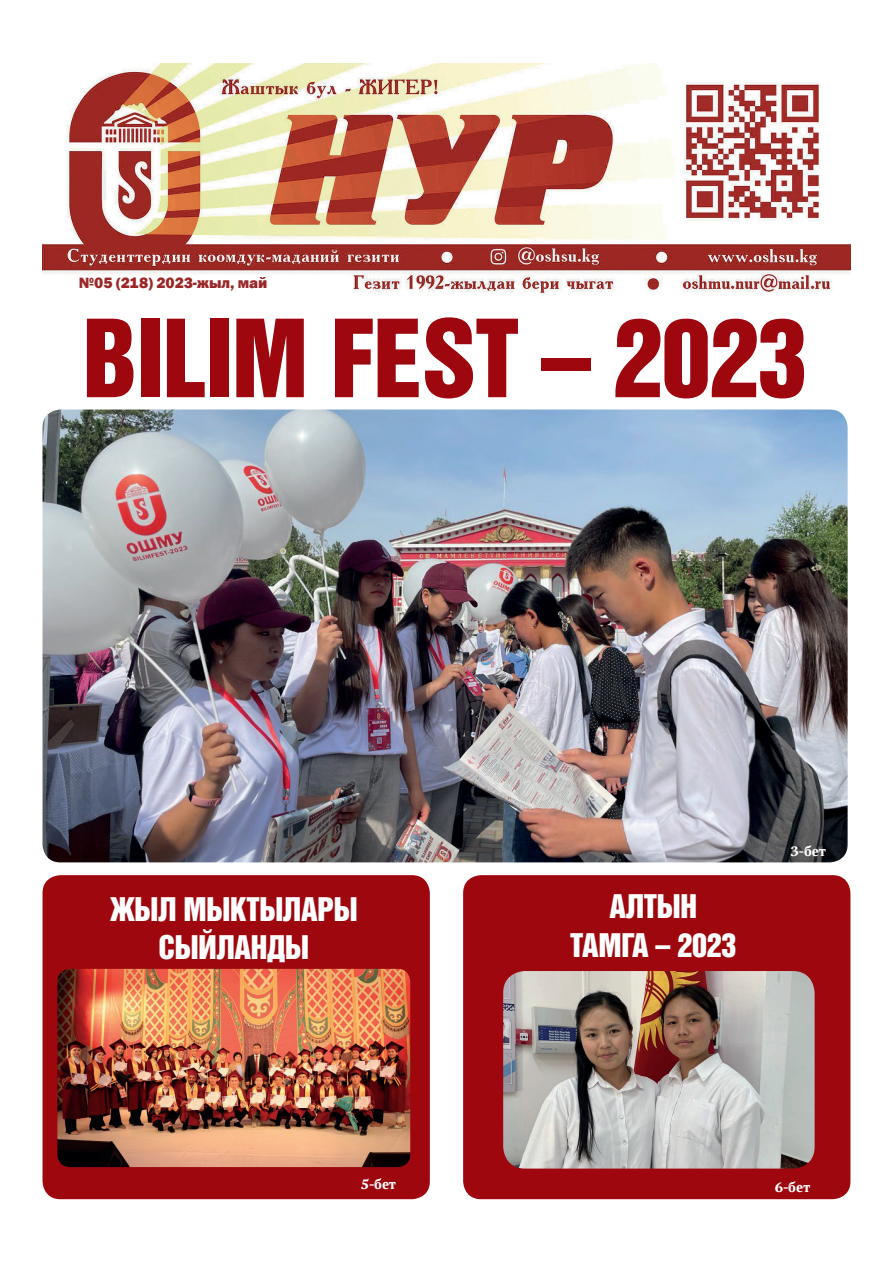
<style>
.page{position:relative;width:893px;height:1263px;background:#fff}
.page>*{position:absolute;margin:0;border:0;box-sizing:border-box;transform-origin:0 0}
.t1{font:98.25px "Q3 Helvetica Inserat Cyrillic";letter-spacing:-.01em;color:#9d070d}
.t2{font:29.85px/38.7px "Q3 Helvetica Inserat Cyrillic";letter-spacing:-.01em;color:#fff;text-align:center}
.t3{font:15px "Q3 Franklin Gothic Heavy C";letter-spacing:-.01em;color:#9b2727}
.t4{font:700 13.5px "Q3 Octava C";letter-spacing:-.005em;color:#fff}
</style>
<div class="page">
<img style="left:43px;top:64px;width:807px;height:231px">
<div style="left:43px;top:875px;width:387px;height:324px;background:#9d070d;border-radius:18px"></div>
<div style="left:463px;top:875px;width:387px;height:324px;background:#9d070d;border-radius:18px"></div>
<img style="left:57px;top:969px;width:353px;height:198px">
<img style="left:503px;top:971px;width:312px;height:197px">
<img style="left:43px;top:409px;width:805px;height:453px">
<p class="t3" style="left:79px;top:275px;width:190px">№05 (218) 2023-жыл, май</p>
<h1 class="t1" style="left:83px;top:300px;width:726px">BILIM FEST – 2023</h1>
<p class="t2" style="left:110px;top:889px;width:249px">ЖЫЛ МЫКТЫЛАРЫ<br>СЫЙЛАНДЫ</p>
<p class="t2" style="left:570px;top:887px;width:168px">АЛТЫН<br>ТАМГА – 2023</p>
<p class="t4" style="left:791px;top:843px;width:37px">3-бет</p>
<p class="t4" style="left:361px;top:1177px;width:37px">5-бет</p>
<p class="t4" style="left:775px;top:1180px;width:37px">6-бет</p>
</div>
